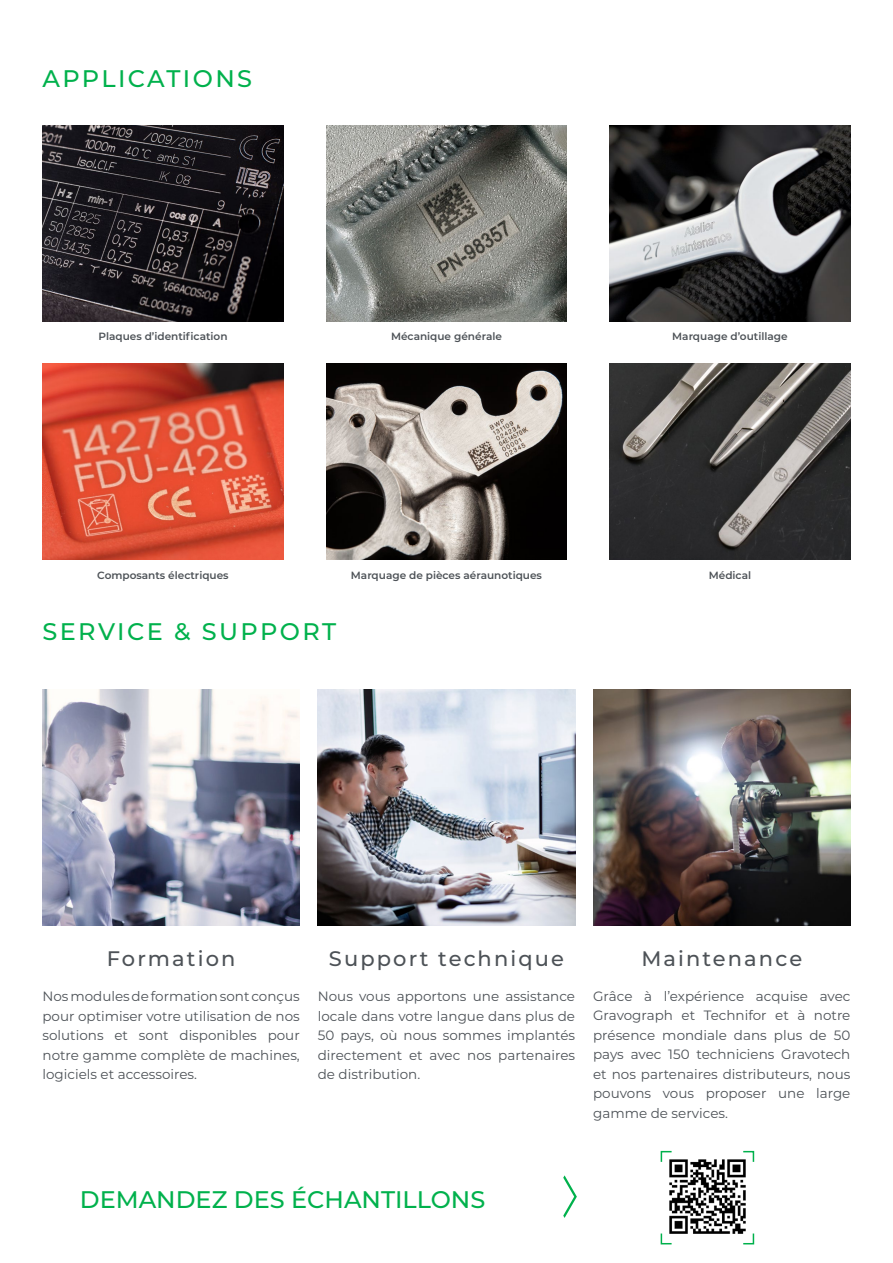
<style>
.page{position:relative;width:893px;height:1263px;background:#fff}
.page>*{position:absolute;margin:0;border:0;box-sizing:border-box;transform-origin:0 0}
.t1{font:500 24px "Montserrat";letter-spacing:.085em;color:#00b14c}
.t2{font:500 24px "Montserrat";color:#00b14c}
.t3{font:500 21px "Montserrat";letter-spacing:.1em;color:#4d5257}
.t4{font:13.5px/19.5px "Montserrat";color:#4d5257;text-align:justify}
.t5{font:600 10.5px "Montserrat";color:#4d5257}
</style>
<div class="page">
<img style="left:43px;top:126px;width:240px;height:195px">
<img style="left:609px;top:126px;width:241px;height:195px">
<img style="left:326px;top:126px;width:241px;height:195px">
<img style="left:326px;top:364px;width:241px;height:195px">
<img style="left:43px;top:364px;width:240px;height:195px">
<img style="left:609px;top:364px;width:241px;height:195px">
<svg style="left:563px;top:1175px;width:14px;height:43px"></svg>
<svg style="left:660px;top:1150px;width:12px;height:12px"></svg>
<svg style="left:660px;top:1233px;width:12px;height:12px"></svg>
<svg style="left:743px;top:1150px;width:12px;height:12px"></svg>
<svg style="left:743px;top:1233px;width:12px;height:12px"></svg>
<img style="left:42px;top:689px;width:258px;height:236px">
<img style="left:318px;top:689px;width:257px;height:236px">
<img style="left:593px;top:689px;width:257px;height:236px">
<img style="left:669px;top:1158px;width:77px;height:77px">
<h1 class="t1" style="left:43px;top:62px;width:211px">APPLICATIONS</h1>
<p class="t5" style="left:98px;top:329px;width:131px">Plaques d’identification</p>
<p class="t5" style="left:391px;top:329px;width:112px">Mécanique générale</p>
<p class="t5" style="left:672px;top:329px;width:117px">Marquage d’outillage</p>
<p class="t5" style="left:97px;top:568px;width:133px">Composants électriques</p>
<p class="t5" style="left:709px;top:568px;width:44px">Médical</p>
<p class="t5" style="left:351px;top:568px;width:193px">Marquage de pièces aéraunotiques</p>
<h1 class="t1" style="left:42px;top:615px;width:295px">SERVICE &amp; SUPPORT</h1>
<h2 class="t3" style="left:107px;top:944px;width:130px">Formation</h2>
<h2 class="t3" style="left:329px;top:944px;width:236px">Support technique</h2>
<h2 class="t3" style="left:641px;top:944px;width:162px">Maintenance</h2>
<p class="t4" style="left:318px;top:986px;width:259px">Nous vous apportons une assistance locale dans votre langue dans plus de 50 pays, où nous sommes implantés directement et avec nos partenaires de distribution.</p>
<p class="t4" style="left:42px;top:986px;width:259px">Nos modules de formation sont conçus pour optimiser votre utilisation de nos solutions et sont disponibles pour notre gamme complète de machines, logiciels et accessoires.</p>
<p class="t4" style="left:593px;top:986px;width:259px">Grâce à l’expérience acquise avec Gravograph et Technifor et à notre présence mondiale dans plus de 50 pays avec 150 techniciens Gravotech et nos partenaires distributeurs, nous pouvons vous proposer une large gamme de services.</p>
<h1 class="t2" style="left:80px;top:1183px;width:407px">DEMANDEZ DES ÉCHANTILLONS</h1>
</div>
